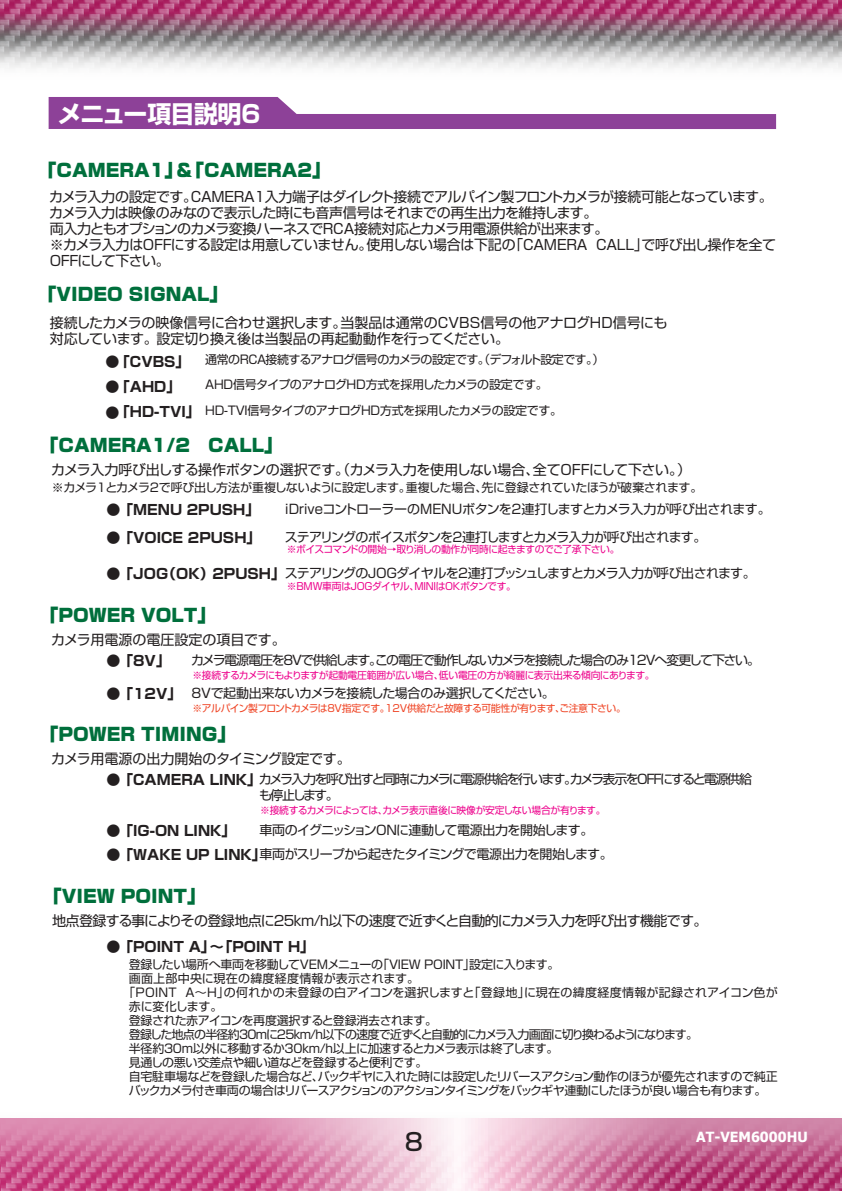
<style>
.page{position:relative;width:842px;height:1191px;background:#fff}
.page>*{position:absolute;margin:0;border:0;box-sizing:border-box;transform-origin:0 0}
.t1{font:700 24px "Shin Go Pro";letter-spacing:-.02em;color:#fff}
.t2{font:500 24px "Shin Go Pro";color:#231f20}
.t3{font:900 18px "Shin Go Pro";color:#006f3c}
.t4{font:14px/16px "Shin Go Pro";letter-spacing:-.03em;color:#231f20}
.t5{font:700 14px/25.2px "Shin Go Pro";color:#231f20}
.t6{font:14px "Shin Go Pro";letter-spacing:-.05em;color:#231f20}
.t7{font:14px "Shin Go Pro";color:#231f20}
.t8{font:700 14px "Tahoma";color:#fff}
.t9{font:13px "Shin Go Pro";letter-spacing:-.055em;color:#231f20}
.t10{font:13px "Shin Go Pro";letter-spacing:-.08em;color:#231f20}
.t11{font:13px/16px "Shin Go Pro";letter-spacing:-.125em;color:#231f20}
.t12{font:13px "Shin Go Pro";letter-spacing:-.03em;color:#231f20}
.t13{font:13px "Shin Go Pro";letter-spacing:-.035em;color:#231f20}
.t14{font:12px "Shin Go Pro";letter-spacing:-.045em;color:#231f20}
.t15{font:12px "Shin Go Pro";letter-spacing:.02em;color:#231f20}
.t16{font:12px "Shin Go Pro";letter-spacing:-.075em;color:#231f20}
.t17{font:12px "Shin Go Pro";letter-spacing:-.08em;color:#231f20}
.t18{font:12px "Shin Go Pro";letter-spacing:-.025em;color:#231f20}
.t19{font:10px "Shin Go Pro";letter-spacing:-.04em;color:#ed028c}
.t20{font:10px "Shin Go Pro";letter-spacing:-.045em;color:#ef4222}
.t21{font:10px "Shin Go Pro";letter-spacing:-.06em;color:#ed028c}
.s1{font-weight:700;font-size:14px}
</style>
<div class="page">
<img style="left:0;top:57px;width:842px;height:11px">
<svg style="left:0;top:0;width:842px;height:57px;background:#a7778e"></svg>
<svg style="left:0;top:1118px;width:842px;height:73px;background:#d887ac"></svg>
<svg style="left:49px;top:97px;width:727px;height:32px"></svg>
<h1 class="t1" style="left:58px;top:95px;width:205px">メニュー項目説明6</h1>
<p class="t3" style="left:39px;top:156px;width:293px">「CAMERA1」＆「CAMERA2」</p>
<p class="t4" style="left:49px;top:187px;width:728px">カメラ入力の設定です。CAMERA1入力端子はダイレクト接続でアルパイン製フロントカメラが接続可能となっています。カメラ入力は映像のみなので表示した時にも音声信号はそれまでの再生出力を維持します。<br>両入力ともオプションのカメラ変換ハーネスでRCA接続対応とカメラ用電源供給が出来ます。<br>※カメラ入力はOFFにする設定は用意していません。使用しない場合は下記の「CAMERA CALL」で呼び出し操作を全てOFFにして下さい。</p>
<p class="t3" style="left:39px;top:280px;width:190px">「VIDEO SIGNAL」</p>
<p class="t4" style="left:50px;top:313px;width:619px">接続したカメラの映像信号に合わせ選択します。当製品は通常のCVBS信号の他アナログHD信号にも対応しています。設定切り換え後は当製品の再起動動作を行ってください。</p>
<p class="t5" style="left:106px;top:347px;width:15px">● ●</p>
<p class="t14" style="left:116px;top:349px;width:490px"><span class="s1">「CVBS」</span> 通常のRCA接続するアナログ信号のカメラの設定です。（デフォルト設定です。）</p>
<p class="t5" style="left:116px;top:372px;width:66px">「AHD」</p>
<p class="t14" style="left:205px;top:374px;width:344px">AHD信号タイプのアナログHD方式を採用したカメラの設定です。</p>
<p class="t14" style="left:106px;top:400px;width:458px"><span class="s1">●「HD-TVI」</span> HD-TVI信号タイプのアナログHD方式を採用したカメラの設定です。</p>
<p class="t3" style="left:40px;top:430px;width:243px">「CAMERA1/2　CALL」</p>
<p class="t4" style="left:51px;top:459px;width:641px">カメラ入力呼び出しする操作ボタンの選択です。（カメラ入力を使用しない場合、全てOFFにして下さい。）</p>
<p class="t14" style="left:52px;top:477px;width:652px">※カメラ1とカメラ2で呼び出し方法が重複しないように設定します。重複した場合、先に登録されていたほうが破棄されます。</p>
<p class="t5" style="left:106px;top:495px;width:155px">●「MENU 2PUSH」</p>
<p class="t12" style="left:285px;top:498px;width:487px">iDriveコントローラーのMENUボタンを2連打しますとカメラ入力が呼び出されます。</p>
<p class="t5" style="left:106px;top:523px;width:156px">●「VOICE 2PUSH」</p>
<p class="t10" style="left:285px;top:527px;width:423px">ステアリングのボイスボタンを2連打しますとカメラ入力が呼び出されます。</p>
<p class="t9" style="left:106px;top:562px;width:651px"><span class="s1">●「JOG（OK）2PUSH」</span>ステアリングのJOGダイヤルを2連打プッシュしますとカメラ入力が呼び出されます。</p>
<p class="t21" style="left:287px;top:541px;width:334px">※ボイスコマンドの開始→取り消しの動作が同時に起きますのでご了承下さい。</p>
<p class="t19" style="left:287px;top:578px;width:231px">※BMW車両はJOGダイヤル、MINIはOKボタンです。</p>
<p class="t3" style="left:40px;top:601px;width:176px">「POWER VOLT」</p>
<p class="t7" style="left:51px;top:628px;width:236px">カメラ用電源の電圧設定の項目です。</p>
<p class="t5" style="left:106px;top:646px;width:65px">●「8V」</p>
<p class="t10" style="left:191px;top:649px;width:571px">カメラ電源電圧を8Vで供給します。この電圧で動作しないカメラを接続した場合のみ12Vへ変更して下さい。</p>
<p class="t19" style="left:192px;top:667px;width:464px">※接続するカメラにもよりますが起動電圧範囲が広い場合、低い電圧の方が綺麗に表示出来る傾向にあります。</p>
<p class="t13" style="left:106px;top:682px;width:450px"><span class="s1">●「12V」</span> 8Vで起動出来ないカメラを接続した場合のみ選択してください。</p>
<p class="t20" style="left:192px;top:700px;width:435px">※アルパイン製フロントカメラは8V指定です。12V供給だと故障する可能性が有ります、ご注意下さい。</p>
<p class="t4" style="left:51px;top:748px;width:301px">カメラ用電源の出力開始のタイミング設定です。</p>
<p class="t3" style="left:40px;top:719px;width:196px">「POWER TIMING」</p>
<p class="t11" style="left:259px;top:769px;width:495px">カメラ入力を呼び出すと同時にカメラに電源供給を行います。カメラ表示をOFFにすると電源供給も停止します。</p>
<p class="t5" style="left:106px;top:765px;width:156px">●「CAMERA LINK」</p>
<p class="t19" style="left:260px;top:801px;width:347px">※接続するカメラによっては、カメラ表示直後に映像が安定しない場合が有ります。</p>
<p class="t5" style="left:106px;top:816px;width:131px">●「IG-ON LINK」</p>
<p class="t9" style="left:259px;top:819px;width:335px">車両のイグニッションONに連動して電源出力を開始します。</p>
<p class="t9" style="left:106px;top:843px;width:508px"><span class="s1">●「WAKE UP LINK」</span>車両がスリープから起きたタイミングで電源出力を開始します。</p>
<p class="t3" style="left:44px;top:881px;width:163px">「VIEW POINT」</p>
<p class="t6" style="left:52px;top:909px;width:657px">地点登録する事によりその登録地点に25km/h以下の速度で近ずくと自動的にカメラ入力を呼び出す機能です。</p>
<p class="t5" style="left:106px;top:932px;width:209px">●「POINT A」～「POINT H」</p>
<p class="t18" style="left:129px;top:955px;width:432px">登録したい場所へ車両を移動してVEMメニューの「VIEW POINT」設定に入ります。</p>
<p class="t15" style="left:129px;top:969px;width:292px">画面上部中央に現在の緯度経度情報が表示されます。</p>
<p class="t15" style="left:123px;top:983px;width:656px">「POINT A～H」の何れかの未登録の白アイコンを選択しますと「登録地」に現在の緯度経度情報が記録されアイコン色が</p>
<p class="t18" style="left:129px;top:997px;width:95px">赤に変化します。</p>
<p class="t14" style="left:129px;top:1011px;width:310px">登録された赤アイコンを再度選択すると登録消去されます。</p>
<p class="t17" style="left:129px;top:1025px;width:571px">登録した地点の半径約30ｍに25km/h以下の速度で近ずくと自動的にカメラ入力画面に切り換わるようになります。</p>
<p class="t14" style="left:129px;top:1039px;width:431px">半径約30ｍ以外に移動するか30km/h以上に加速するとカメラ表示は終了します。</p>
<p class="t14" style="left:129px;top:1053px;width:300px">見通しの悪い交差点や細い道などを登録すると便利です。</p>
<p class="t14" style="left:129px;top:1067px;width:650px">自宅駐車場などを登録した場合など、バックギヤに入れた時には設定したリバースアクション動作のほうが優先されますので純正</p>
<p class="t16" style="left:129px;top:1081px;width:639px">バックカメラ付き車両の場合はリバースアクションのアクションタイミングをバックギヤ連動にしたほうが良い場合も有ります。</p>
<h1 class="t2" style="left:405px;top:1122px;width:20px">8</h1>
<p class="t8" style="left:696px;top:1127px;width:113px">AT-VEM6000HU</p>
</div>
